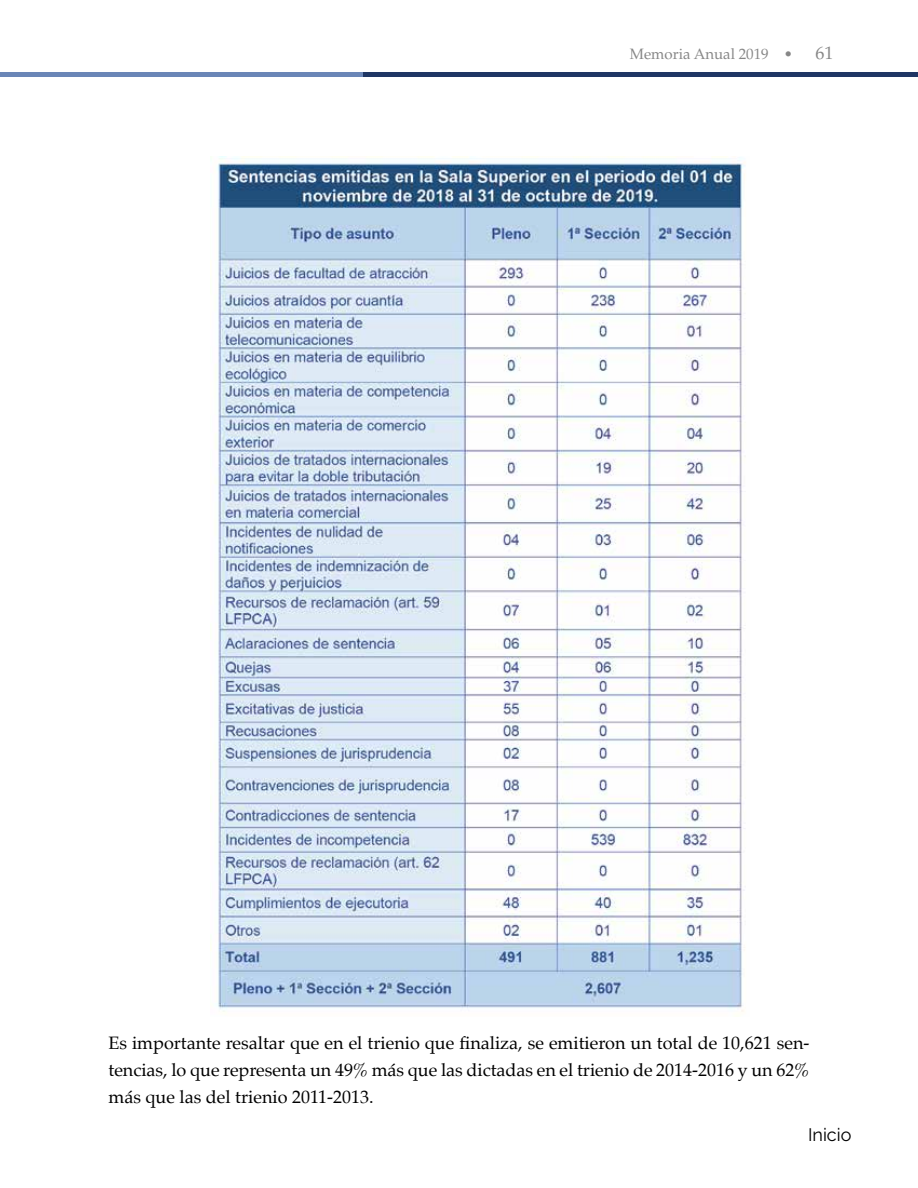
<style>
.page{position:relative;width:918px;height:1188px;background:#fff}
.page>*{position:absolute;margin:0;border:0;box-sizing:border-box;transform-origin:0 0}
.t1{font:18px/27px "Palatino";color:#000;text-align:justify}
.t2{font:18px "Raleway";color:#000}
.t3{font:15px "Palatino LT Std";color:#878787}
.s1{font-size:18px}
</style>
<div class="page">
<div style="left:0;top:72px;width:363px;height:5px;background:#6a86b7"></div>
<div style="left:363px;top:72px;width:555px;height:5px;background:#1f3664"></div>
<img style="left:210px;top:156px;width:535px;height:856px">
<p class="t3" style="left:630px;top:45px;width:205px">Memoria Anual 2019 • <span class="s1">61</span></p>
<p class="t1" style="left:108px;top:1029px;width:703px">Es importante resaltar que en el trienio que finaliza, se emitieron un total de 10,621 sen&shy;tencias, lo que representa un 49% más que las dictadas en el trienio de 2014-2016 y un 62% más que las del trienio 2011-2013.</p>
<p class="t2" style="left:808px;top:1124px;width:45px">Inicio</p>
</div>
